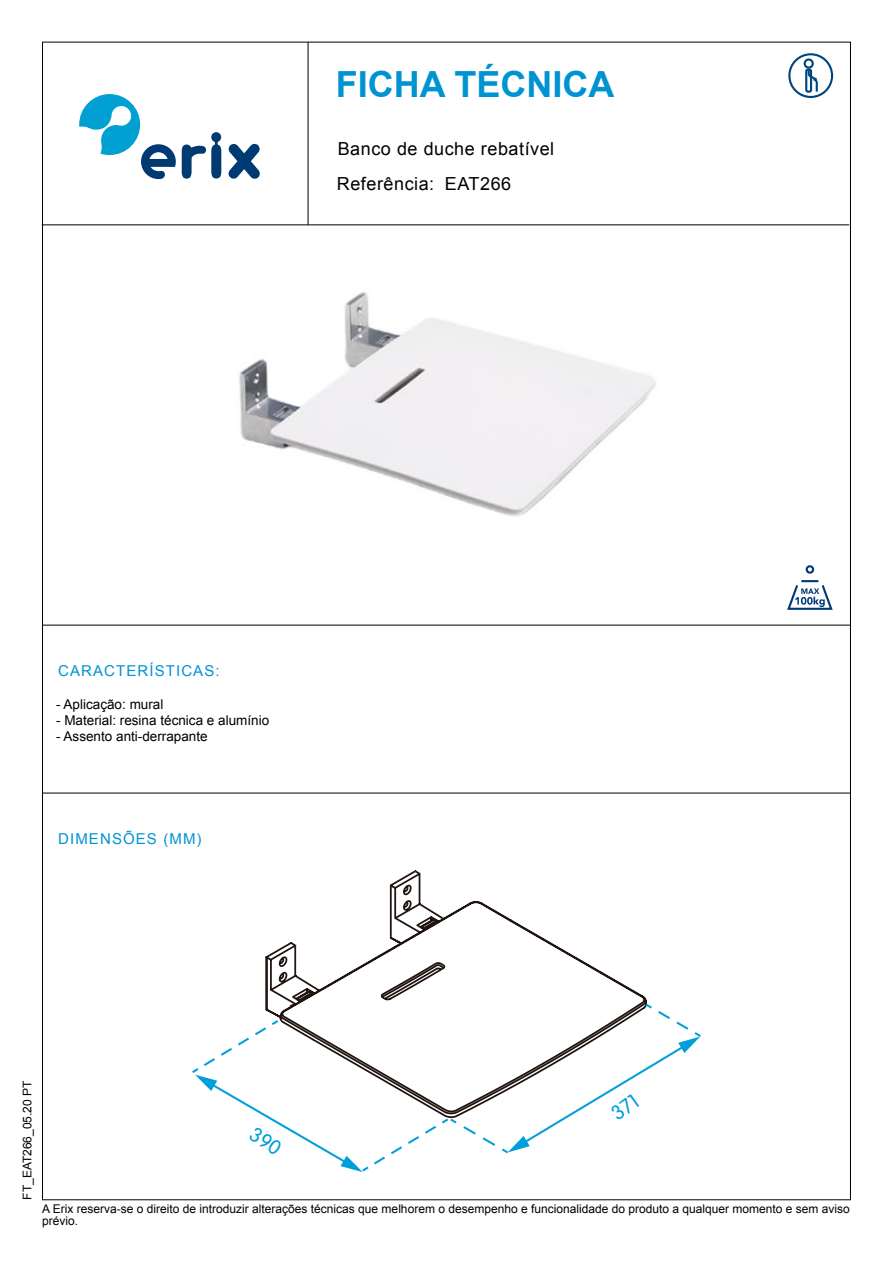
<style>
.page{position:relative;width:893px;height:1263px;background:#fff}
.page>*{position:absolute;margin:0;border:0;box-sizing:border-box;transform-origin:0 0}
.t1{font:700 36px "Arial";color:#0093d1}
.t2{font:18px "Arial";letter-spacing:.03em;color:#020101}
.t3{font:15px "Arial";letter-spacing:.075em;color:#0093d1}
.t4{font:13.5px "Arial";color:#020101}
.t5{font:12px/12px "Arial";color:#020101}
</style>
<div class="page">
<img style="left:219px;top:190px;width:455px;height:435px">
<svg style="left:182px;top:132px;width:39px;height:47px"></svg>
<svg style="left:228px;top:143px;width:32px;height:36px"></svg>
<svg style="left:79px;top:94px;width:97px;height:85px"></svg>
<hr style="left:42px;top:224px;width:807px;height:1px;background:#020101">
<hr style="left:43px;top:793px;width:807px;height:1px;background:#020101">
<hr style="left:43px;top:625px;width:807px;height:1px;background:#020101">
<hr style="left:308px;top:42px;width:1px;height:183px;background:#020101">
<svg style="left:265px;top:870px;width:382px;height:132px"></svg>
<svg style="left:787px;top:580px;width:46px;height:30px"></svg>
<div style="left:806px;top:565px;width:8px;height:9px;border:2px solid #003977;border-radius:50%"></div>
<div style="left:788px;top:53px;width:45px;height:45px;border:2px solid #00457e;border-radius:50%"></div>
<div style="left:804px;top:58px;width:10px;height:11px;border:2px solid #00457e;border-radius:50%"></div>
<div style="left:805px;top:68px;width:7px;height:25px;border:2px solid #00457e;border-radius:2px"></div>
<svg style="left:807px;top:67px;width:11px;height:26px"></svg>
<svg style="left:192px;top:1002px;width:509px;height:170px"></svg>
<h1 class="t1" style="left:336px;top:61px;width:280px">FICHA TÉCNICA</h1>
<h2 class="t2" style="left:338px;top:137px;width:218px">Banco de duche rebatível</h2>
<h2 class="t2" style="left:337px;top:172px;width:176px">Referência: EAT266</h2>
<p class="t3" style="left:58px;top:661px;width:163px">CARACTERÍSTICAS:</p>
<p class="t4" style="left:56px;top:695px;width:109px">- Aplicação: mural</p>
<p class="t4" style="left:56px;top:712px;width:215px">- Material: resina técnica e alumínio</p>
<p class="t4" style="left:56px;top:728px;width:153px">- Assento anti-derrapante</p>
<p class="t3" style="left:58px;top:829px;width:145px">DIMENSÕES (MM)</p>
<p class="t5" style="left:21px;top:1200px;width:121px;rotate:-90deg">FT_EAT266_05.20 PT</p>
<p class="t5" style="left:42px;top:1203px;width:809px">A Erix reserva-se o direito de introduzir alterações técnicas que melhorem o desempenho e funcionalidade do produto a qualquer momento e sem aviso prévio.</p>
</div>
